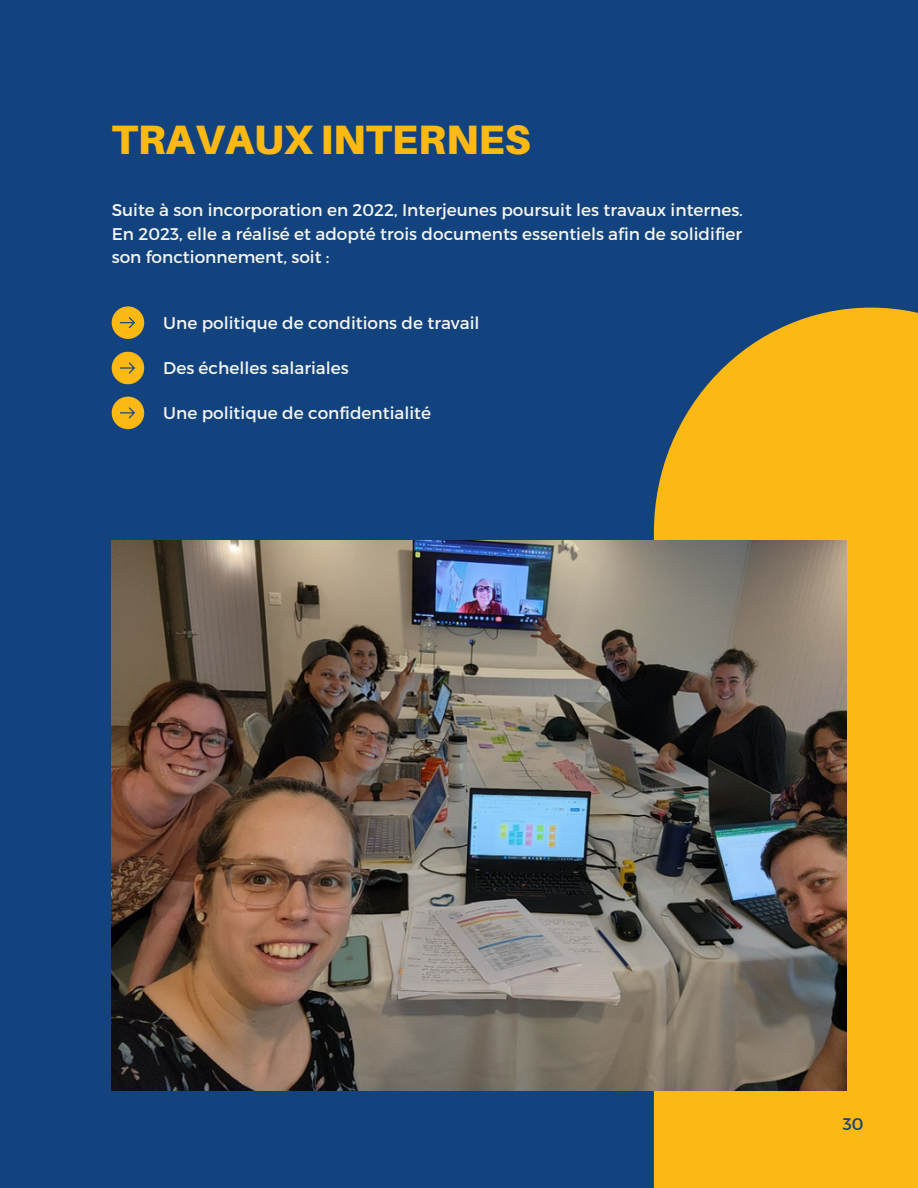
<style>
.page{position:relative;width:918px;height:1188px;background:#13437e}
.page>*{position:absolute;margin:0;border:0;box-sizing:border-box;transform-origin:0 0}
.t1{font:900 41.1px "Aileron";color:#fdb913}
.t2{font:16.95px/23.7px "Montserrat";color:#f5f5ef;text-align:justify}
.t3{font:16.8px "Montserrat";color:#13437e}
</style>
<div class="page">
<div style="left:654px;top:308px;width:264px;height:880px;background:#fdb913"></div>
<img style="left:112px;top:540px;width:734px;height:550px">
<svg style="left:112px;top:306px;width:32px;height:33px"></svg>
<svg style="left:112px;top:352px;width:32px;height:32px"></svg>
<svg style="left:112px;top:397px;width:32px;height:32px"></svg>
<h1 class="t1" style="left:112px;top:114px;width:420px">TRAVAUX INTERNES</h1>
<p class="t2" style="left:112px;top:197px;width:633px">Suite à son incorporation en 2022, Interjeunes poursuit les travaux internes.<br>En 2023, elle a réalisé et adopté trois documents essentiels afin de solidifier son fonctionnement, soit :</p>
<p class="t2" style="left:163px;top:310px;width:318px">Une politique de conditions de travail</p>
<p class="t2" style="left:163px;top:355px;width:187px">Des échelles salariales</p>
<p class="t2" style="left:163px;top:400px;width:269px">Une politique de confidentialité</p>
<p class="t3" style="left:843px;top:1113px;width:22px">30</p>
</div>
